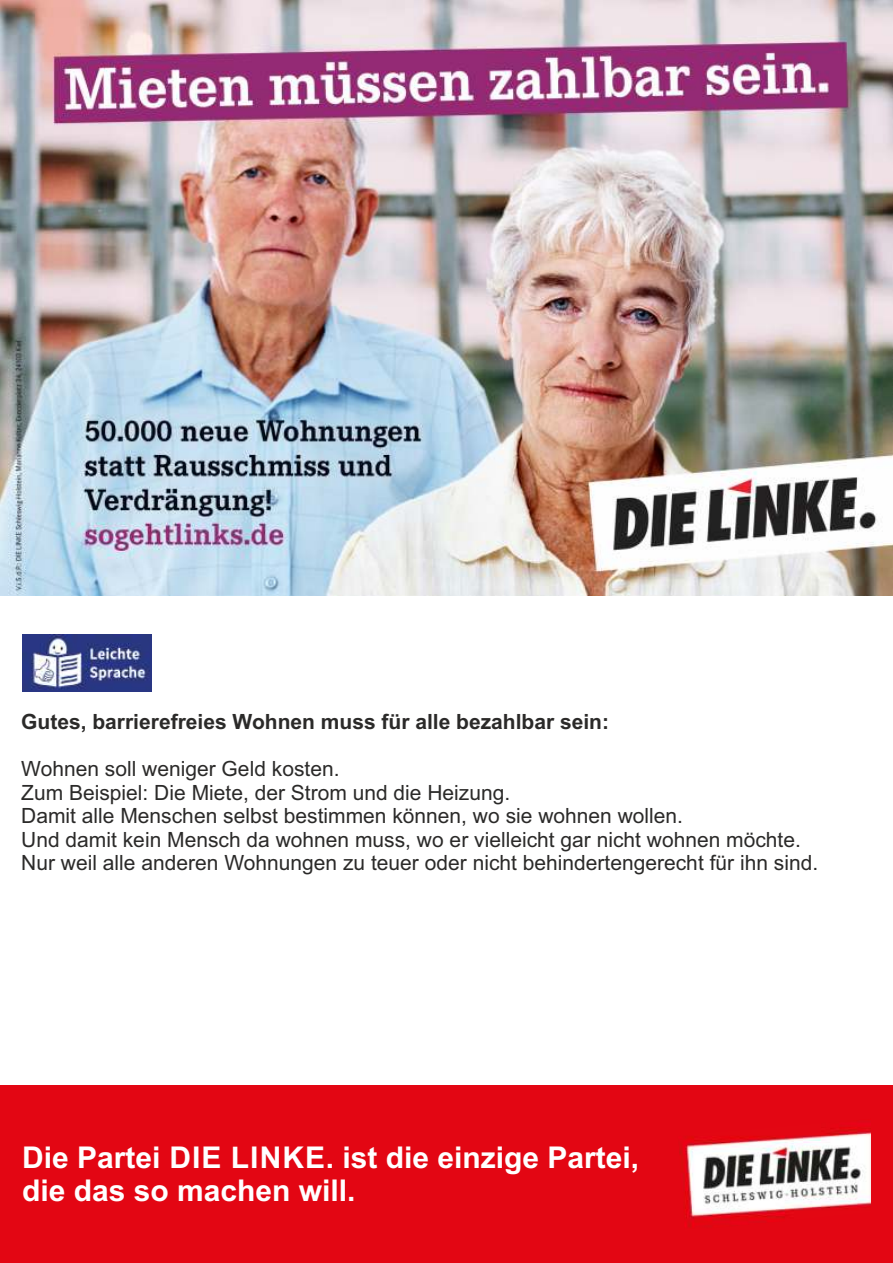
<style>
.page{position:relative;width:893px;height:1263px;background:#fff}
.page>*{position:absolute;margin:0;border:0;box-sizing:border-box;transform-origin:0 0}
.t1{font:700 30px/33.5px "Arial";color:#fff}
.t2{font:21px/23.4px "Arial";color:#2b2a29}
.t3{font:700 21px "Arial";color:#2b2a29}
</style>
<div class="page">
<img style="left:0;top:0;width:893px;height:595px">
<img style="left:22px;top:634px;width:130px;height:57px">
<div style="left:0;top:1086px;width:893px;height:177px;background:#e30613"></div>
<img style="left:679px;top:1128px;width:192px;height:100px">
<p class="t3" style="left:21px;top:714px;width:589px">Gutes, barrierefreies Wohnen muss für alle bezahlbar sein:</p>
<p class="t2" style="left:21px;top:759px;width:798px">Wohnen soll weniger Geld kosten.<br>Zum Beispiel: Die Miete, der Strom und die Heizung.<br>Damit alle Menschen selbst bestimmen können, wo sie wohnen wollen.<br>Und damit kein Mensch da wohnen muss, wo er vielleicht gar nicht wohnen möchte.<br>Nur weil alle anderen Wohnungen zu teuer oder nicht behindertengerecht für ihn sind.</p>
<h1 class="t1" style="left:22px;top:1143px;width:618px">Die Partei DIE LINKE. ist die einzige Partei, die das so machen will.</h1>
</div>
